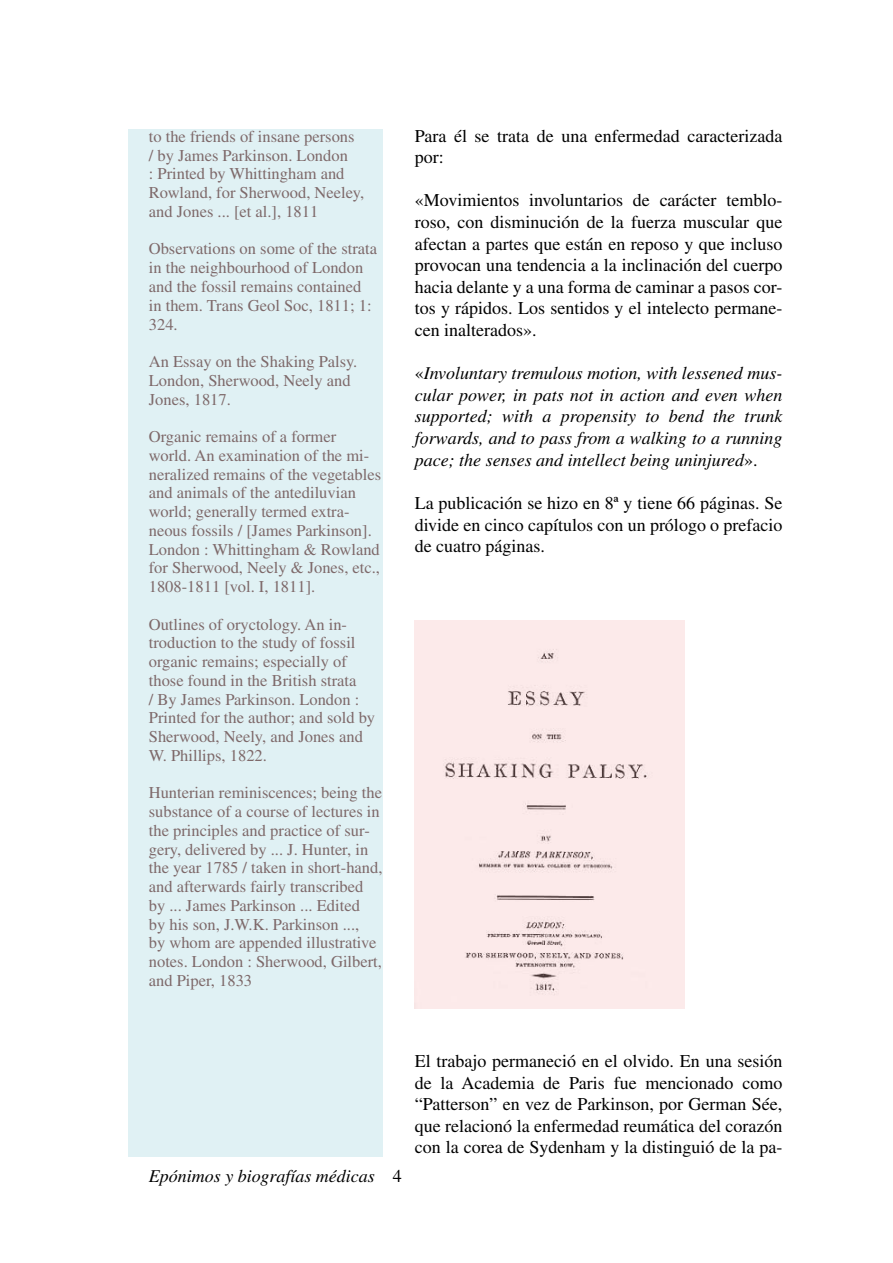
<style>
.page{position:relative;width:893px;height:1263px;background:#fff}
.page>*{position:absolute;margin:0;border:0;box-sizing:border-box;transform-origin:0 0}
.t1{font:18px/21.6px "Times";color:#000;text-align:justify}
.t2{font:italic 18px/21.6px "Times";color:#000;text-align:justify}
.t3{font:16.5px/18.8px "Times";color:#7e696a}
.s1{font-style:normal}
</style>
<div class="page">
<div style="left:415px;top:620px;width:270px;height:388px;background:#fceaea"></div>
<div style="left:128px;top:129px;width:254px;height:1028px;background:#e0f1f4"></div>
<p class="t3" style="left:149px;top:127px;width:217px">to the friends of insane persons<br>/ by James Parkinson. London<br>: Printed by Whittingham and<br>Rowland, for Sherwood, Neeley, and Jones ... [et al.], 1 811</p>
<p class="t3" style="left:149px;top:239px;width:230px">Observations on some of the strata in the neighbourhood of London and the fossil remains contained in them. Trans Geol Soc, 1 811 ; 1 :<br>324.</p>
<p class="t3" style="left:149px;top:352px;width:210px">An Essay on the Shaking Palsy.<br>London, Sherwood, Neely and<br>Jones, 1 817.</p>
<p class="t3" style="left:149px;top:427px;width:234px">Organic remains of a former world. An examination of the mi&shy;neralized remains of the vegetables and animals of the antediluvian world; generally termed extra&shy;neous fossils / [James Parkinson].<br>London : Whittingham &amp; Rowland for Sherwood, Neely &amp; Jones, etc.,<br>1808-1811 [vol. I, 1811].</p>
<p class="t3" style="left:149px;top:614px;width:228px">Outlines of oryctology. An in&shy;troduction to the study of fossil organic remains; especially of those found in the British strata<br>/ By James Parkinson. London :<br>Printed for the author; and sold by<br>Sherwood, Neely, and Jones and<br>W. Phillips, 1 822.</p>
<p class="t3" style="left:149px;top:783px;width:235px">Hunterian reminiscences; being the substance of a course of lectures in the principles and practice of sur&shy;gery, delivered by ... J. Hunter, in the year 1 785 / taken in short-hand, and afterwards fairly transcribed by ... James Parkinson ... Edited<br>by his son, J.W.K. Parkinson ...,<br>by whom are appended illustrative notes. London : Sherwood, Gilbert, and Piper, 1 833</p>
<p class="t2" style="left:149px;top:1165px;width:228px">Epónimos y biografías médicas</p>
<p class="t1" style="left:415px;top:125px;width:369px">Para él se trata de una enfermedad caracterizada por:</p>
<p class="t1" style="left:415px;top:190px;width:369px">«Movimientos involuntarios de carácter temblo&shy;roso, con disminución de la fuerza muscular que afectan a partes que están en reposo y que incluso provocan una tendencia a la inclinación del cuerpo hacia delante y a una forma de caminar a pasos cor&shy;tos y rápidos. Los sentidos y el intelecto permane&shy;cen inalterados».</p>
<p class="t2" style="left:415px;top:362px;width:369px"><span class="s1">«</span>Involuntary tremulous motion, with lessened mus&shy;cular power, in pats not in action and even when supported; with a propensity to bend the trunk forwards, and to pass from a walking to a running pace; the senses and intellect being uninjured<span class="s1">».</span></p>
<p class="t1" style="left:415px;top:492px;width:369px">La publicación se hizo en 8ª y tiene 66 páginas. Se divide en cinco capítulos con un prólogo o prefacio de cuatro páginas.</p>
<p class="t1" style="left:415px;top:1050px;width:369px">El trabajo permaneció en el olvido. En una sesión de la Academia de Paris fue mencionado como “Patterson” en vez de Parkinson, por German Sée, que relacionó la enfermedad reumática del corazón con la corea de Sydenham y la distinguió de la pa-</p>
</div>
